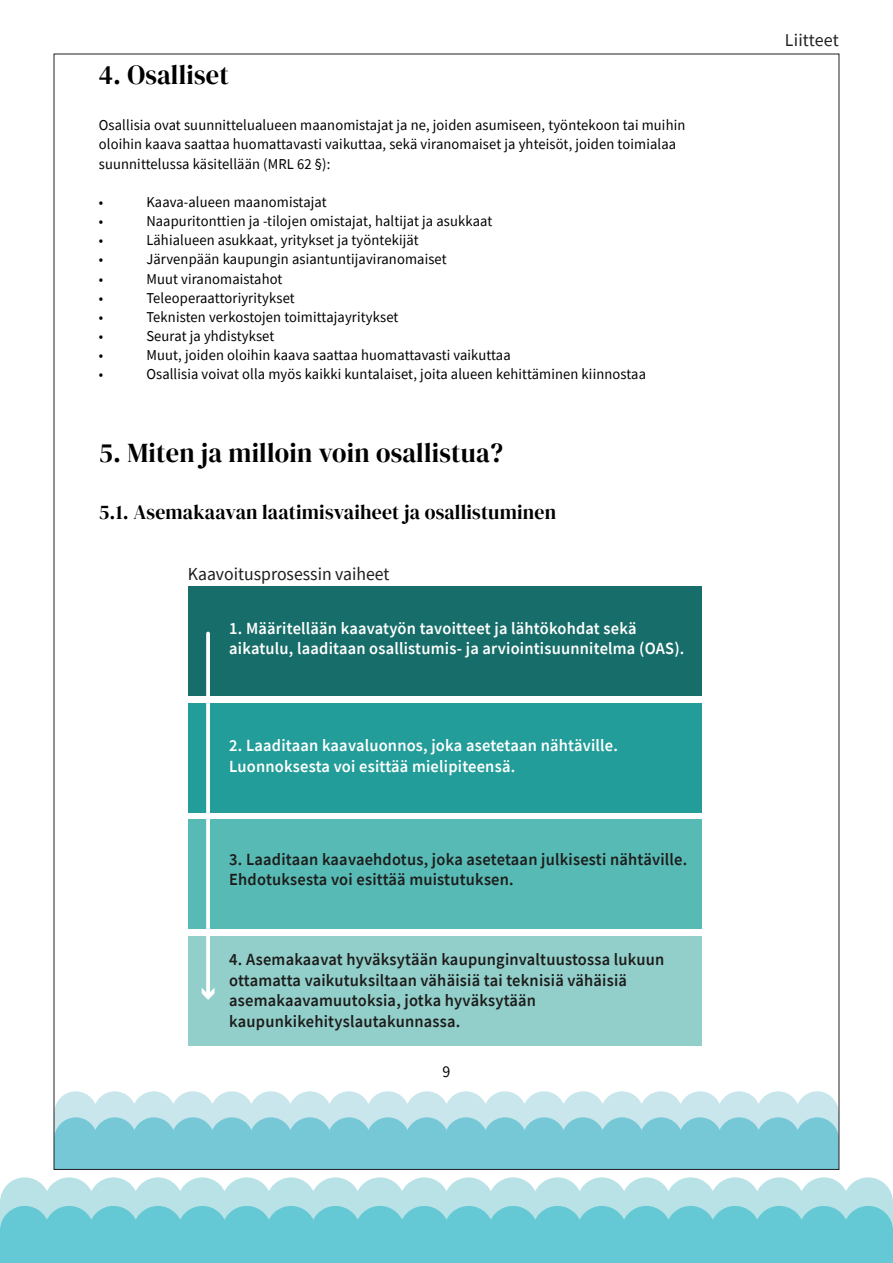
<style>
.page{position:relative;width:893px;height:1263px;background:#fff}
.page>*{position:absolute;margin:0;border:0;box-sizing:border-box;transform-origin:0 0}
.t1{font:27.45px "DM Serif Display";letter-spacing:.01em;color:#000;scale:.96 1}
.t2{font:20.55px "DM Serif Display";letter-spacing:.01em;color:#000;scale:.96 1}
.t3{font:18.3px "Source Sans Pro";color:#1d1d1b;scale:.96 1}
.t4{font:18px "Source Sans Pro";letter-spacing:.01em;color:#231f20}
.t5{font:600 17.1px/20.4px "Source Sans Pro";letter-spacing:.015em;color:#1d1d1b;scale:.96 1}
.t6{font:600 17.1px/20.4px "Source Sans Pro";letter-spacing:.015em;color:#fff;scale:.96 1}
.t7{font:16.5px "Source Sans Pro";color:#000;scale:.96 1}
.t8{font:15px/19.2px "Source Sans Pro";letter-spacing:.01em;color:#000;scale:.96 1}
</style>
<div class="page">
<svg style="left:0;top:1177px;width:893px;height:86px;background:#88d4dd"></svg>
<svg style="left:56px;top:1091px;width:781px;height:76px;background:#99d5e0"></svg>
<div style="left:188px;top:586px;width:513px;height:110px;background:#176d69"></div>
<div style="left:188px;top:936px;width:513px;height:109px;background:#92cfcb"></div>
<div style="left:188px;top:819px;width:513px;height:110px;background:#57bab5"></div>
<div style="left:188px;top:703px;width:513px;height:110px;background:#239d99"></div>
<svg style="left:206px;top:633px;width:4px;height:354px"></svg>
<svg style="left:202px;top:987px;width:12px;height:13px"></svg>
<p class="t1" style="left:99px;top:59px;width:137px">4. Osalliset</p>
<p class="t8" style="left:99px;top:116px;width:612px">Osallisia ovat suunnittelualueen maanomistajat ja ne, joiden asumiseen, työntekoon tai muihin oloihin kaava saattaa huomattavasti vaikuttaa, sekä viranomaiset ja yhteisöt, joiden toimialaa suunnittelussa käsitellään (MRL 62 §):</p>
<p class="t8" style="left:99px;top:192px;width:6px">•</p>
<p class="t8" style="left:146px;top:192px;width:189px">Kaava-alueen maanomistajat</p>
<p class="t8" style="left:99px;top:211px;width:6px">•</p>
<p class="t8" style="left:146px;top:211px;width:362px">Naapuritonttien ja -tilojen omistajat, haltijat ja asukkaat</p>
<p class="t8" style="left:99px;top:231px;width:6px">•</p>
<p class="t8" style="left:146px;top:231px;width:285px">Lähialueen asukkaat, yritykset ja työntekijät</p>
<p class="t8" style="left:99px;top:250px;width:6px">•</p>
<p class="t8" style="left:146px;top:250px;width:314px">Järvenpään kaupungin asiantuntijaviranomaiset</p>
<p class="t8" style="left:99px;top:269px;width:6px">•</p>
<p class="t8" style="left:146px;top:269px;width:143px">Muut viranomaistahot</p>
<p class="t8" style="left:99px;top:288px;width:6px">•</p>
<p class="t8" style="left:146px;top:288px;width:156px">Teleoperaattoriyritykset</p>
<p class="t8" style="left:99px;top:307px;width:6px">•</p>
<p class="t8" style="left:146px;top:307px;width:264px">Teknisten verkostojen toimittajayritykset</p>
<p class="t8" style="left:99px;top:326px;width:6px">•</p>
<p class="t8" style="left:146px;top:326px;width:135px">Seurat ja yhdistykset</p>
<p class="t8" style="left:99px;top:346px;width:6px">•</p>
<p class="t8" style="left:146px;top:346px;width:381px">Muut, joiden oloihin kaava saattaa huomattavasti vaikuttaa</p>
<p class="t8" style="left:99px;top:365px;width:6px">•</p>
<p class="t8" style="left:146px;top:365px;width:522px">Osallisia voivat olla myös kaikki kuntalaiset, joita alueen kehittäminen kiinnostaa</p>
<p class="t1" style="left:99px;top:437px;width:423px">5. Miten ja milloin voin osallistua?</p>
<p class="t2" style="left:99px;top:500px;width:478px">5.1. Asemakaavan laatimisvaiheet ja osallistuminen</p>
<p class="t3" style="left:188px;top:562px;width:212px">Kaavoitusprosessin vaiheet</p>
<p class="t6" style="left:229px;top:618px;width:476px">1. Määritellään kaavatyön tavoitteet ja lähtökohdat sekä aikatulu, laaditaan osallistumis- ja arviointisuunnitelma (OAS).</p>
<p class="t6" style="left:229px;top:735px;width:406px">2. Laaditaan kaavaluonnos, joka asetetaan nähtäville.<br>Luonnoksesta voi esittää mielipiteensä.</p>
<p class="t5" style="left:229px;top:848px;width:479px">3. Laaditaan kaavaehdotus, joka asetetaan julkisesti nähtäville.<br>Ehdotuksesta voi esittää muistutuksen.</p>
<p class="t5" style="left:229px;top:949px;width:455px">4. Asemakaavat hyväksytään kaupunginvaltuustossa lukuun ottamatta vaikutuksiltaan vähäisiä tai teknisiä vähäisiä asemakaavamuutoksia, jotka hyväksytään kaupunkikehityslautakunnassa.</p>
<p class="t7" style="left:443px;top:1061px;width:10px">9</p>
<p class="t4" style="left:785px;top:29px;width:56px">Liitteet</p>
</div>
